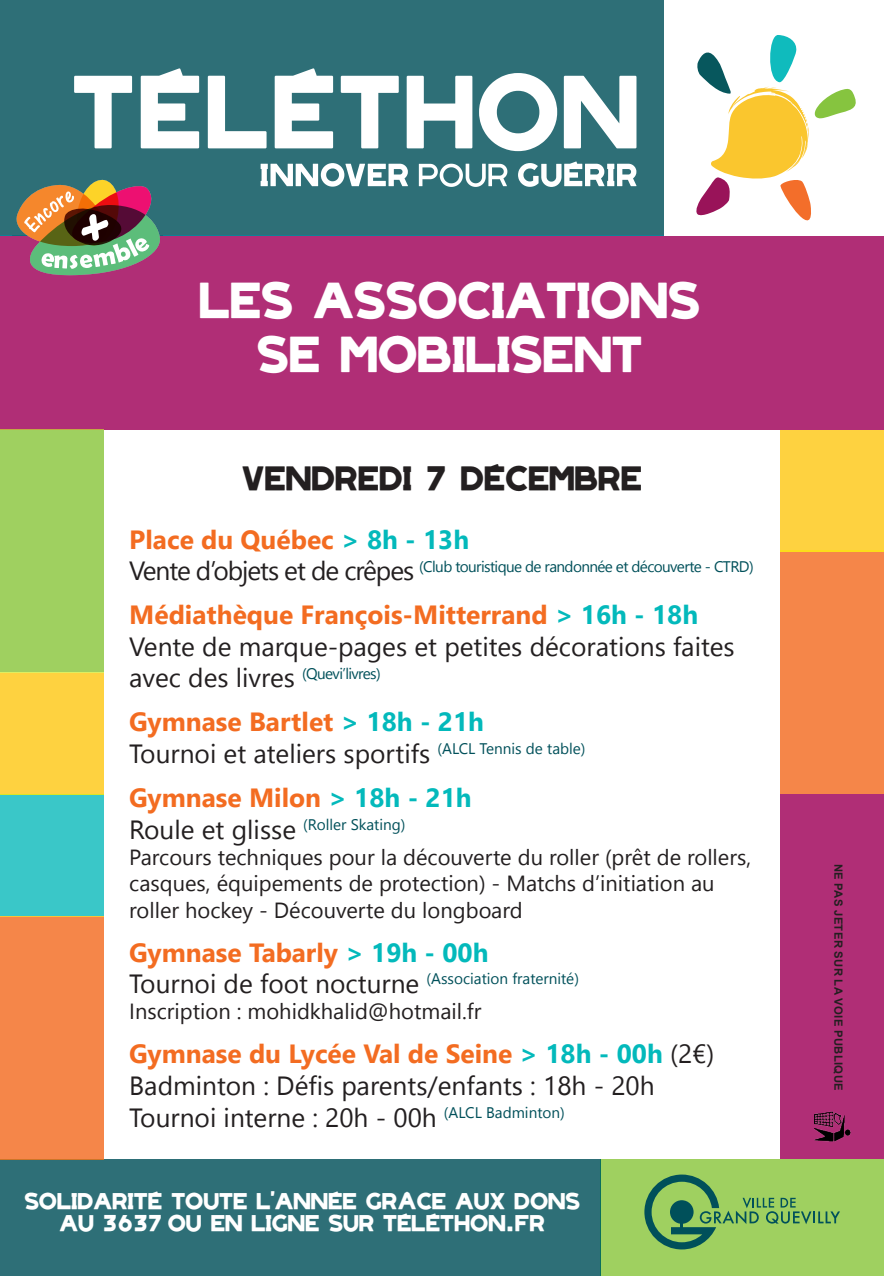
<style>
.page{position:relative;width:884px;height:1276px;background:#fff}
.page>*{position:absolute;margin:0;border:0;box-sizing:border-box;transform-origin:0 0}
.t1{font:700 39.38px "AFM Telethon";color:#fff}
.t2{font:700 26.78px "AFM Telethon";color:#231f20}
.t3{font:26.32px/31.5px "Nirmala UI";color:#231f20}
.t4{font:700 26.32px "Nirmala UI";color:#f36c21}
.t5{font:21.82px/26.3px "Nirmala UI";color:#231f20}
.t6{font:700 18px/21.6px "AFM Telethon";color:#fff;text-align:center}
.t7{font:15.3px "Nirmala UI";letter-spacing:-.04em;color:#00505a}
.t8{font:15.3px "Nirmala UI";color:#00505a}
.t9{font:700 11.25px "Arial";letter-spacing:.035em;color:#231f20}
.s1{color:#03b9bb}
.s2{font-size:26.32px;color:#231f20}
.s3{font-weight:400;color:#231f20}
</style>
<div class="page">
<div style="left:0;top:0;width:663px;height:236px;background:#2e6f77"></div>
<div style="left:0;top:429px;width:103px;height:244px;background:#9fd060"></div>
<div style="left:780px;top:794px;width:103px;height:365px;background:#b02e76"></div>
<div style="left:0;top:673px;width:103px;height:121px;background:#fed240"></div>
<div style="left:780px;top:430px;width:103px;height:121px;background:#fed240"></div>
<div style="left:0;top:916px;width:103px;height:243px;background:#f58649"></div>
<div style="left:780px;top:551px;width:103px;height:243px;background:#f58649"></div>
<div style="left:0;top:794px;width:103px;height:122px;background:#3ac7c8"></div>
<div style="left:0;top:1159px;width:600px;height:117px;background:#2e6f77"></div>
<div style="left:600px;top:1159px;width:283px;height:117px;background:#9fd060"></div>
<div style="left:0;top:236px;width:883px;height:193px;background:#b02e76"></div>
<svg style="left:644px;top:1174px;width:195px;height:75px"></svg>
<svg style="left:13px;top:179px;width:149px;height:97px"></svg>
<svg style="left:696px;top:35px;width:160px;height:186px"></svg>
<svg style="left:260px;top:163px;width:148px;height:24px"></svg>
<svg style="left:419px;top:164px;width:88px;height:23px"></svg>
<svg style="left:518px;top:161px;width:118px;height:26px"></svg>
<svg style="left:74px;top:68px;width:562px;height:83px"></svg>
<img style="left:814px;top:1111px;width:36px;height:31px">
<p class="t1" style="left:199px;top:285px;width:502px">LES ASSOCIATIONS</p>
<p class="t1" style="left:257px;top:339px;width:387px">SE MOBILISENT</p>
<p class="t2" style="left:242px;top:468px;width:401px">VENDREDI 7 DÉCEMBRE</p>
<p class="t4" style="left:129px;top:519px;width:341px">Place du Québec <span class="s1">&gt; 8h - 13h</span></p>
<p class="t7" style="left:129px;top:554px;width:626px"><span class="s2">Vente d’objets et de crêpes</span> (Club touristique de randonnée et découverte - CTRD)</p>
<p class="t4" style="left:129px;top:594px;width:570px">Médiathèque François-Mitterrand <span class="s1">&gt; 16h - 18h</span></p>
<p class="t3" style="left:129px;top:629px;width:607px">Vente de marque-pages et petites décorations faites</p>
<p class="t7" style="left:129px;top:661px;width:253px"><span class="s2">avec des livres</span> (Quevi’livres)</p>
<p class="t4" style="left:129px;top:702px;width:356px">Gymnase Bartlet <span class="s1">&gt; 18h - 21h</span></p>
<p class="t3" style="left:129px;top:736px;width:458px">Tournoi et ateliers sportifs <sup>(ALCL</sup> <sup>Tennis</sup> <sup>de</sup> <sup>table)</sup></p>
<p class="t4" style="left:129px;top:777px;width:344px">Gymnase Milon <span class="s1">&gt; 18h - 21h</span></p>
<p class="t8" style="left:129px;top:812px;width:278px"><span class="s2">Roule et glisse</span> (Roller Skating)</p>
<p class="t5" style="left:129px;top:843px;width:623px">Parcours techniques pour la découverte du roller (prêt de rollers, casques, équipements de protection) - Matchs d’initiation au roller hockey - Découverte du longboard</p>
<p class="t4" style="left:129px;top:932px;width:361px">Gymnase Tabarly <span class="s1">&gt; 19h - 00h</span></p>
<p class="t8" style="left:129px;top:967px;width:451px"><span class="s2">Tournoi de foot nocturne</span> (Association fraternité)</p>
<p class="t5" style="left:129px;top:997px;width:353px">Inscription : mohidkhalid@hotmail.fr</p>
<p class="t4" style="left:129px;top:1033px;width:586px">Gymnase du Lycée Val de Seine <span class="s1">&gt; 18h - 00h</span> <span class="s3">(2€)</span></p>
<p class="t3" style="left:129px;top:1068px;width:527px">Badminton : Défis parents/enfants : 18h - 20h<br>Tournoi interne : 20h - 00h <sup>(ALCL</sup> <sup>Badminton)</sup></p>
<p class="t6" style="left:24px;top:1194px;width:557px">SOLIDARITÉ TOUTE L’ANNÉE GRÂCE AUX DONS<br>AU 3637 OU EN LIGNE SUR TÉLÉTHON.FR</p>
<p class="t9" style="left:846px;top:863px;width:228px;rotate:90deg">NE PAS JETER SUR LA VOIE PUBLIQUE</p>
</div>
